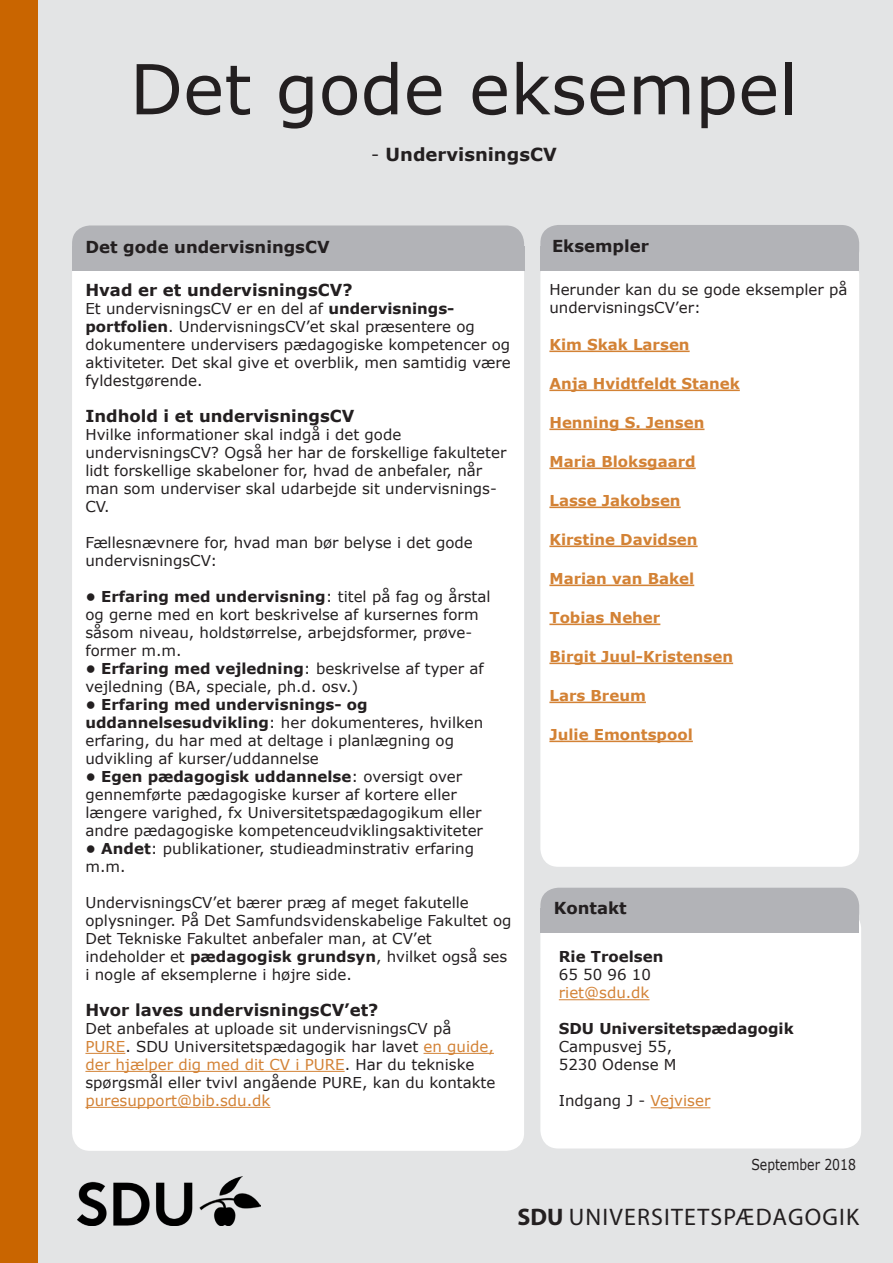
<style>
.page{position:relative;width:893px;height:1263px;background:#fff}
.page>*{position:absolute;margin:0;border:0;box-sizing:border-box;transform-origin:0 0}
.t1{font:69px "Verdana";color:#231f20}
.t2{font:24px "Myriad Pro";letter-spacing:.05em;color:#231f20}
.t3{font:700 18px "Verdana";color:#231f20}
.t4{font:700 16.5px "Verdana";color:#231f20}
.t5{font:15px/18px "Verdana";color:#231f20}
.t6{font:700 15px "Verdana";color:#d38235}
.t7{font:700 15px "Verdana";color:#231f20}
.t8{font:15px "Verdana";color:#231f20;scale:.83 1}
.t9{font:15px "Verdana";color:#d38235}
.s1{font-weight:400}
.s2{font-weight:700}
.s3{color:#d38235}
</style>
<div class="page">
<div style="left:38px;top:0;width:855px;height:1263px;background:#e3e4e5"></div>
<div style="left:0;top:0;width:38px;height:1263px;background:#c96500"></div>
<div style="left:540px;top:910px;width:321px;height:238px;background:#fff;border-radius:18px"></div>
<div style="left:540px;top:888px;width:319px;height:43px;background:#b2b3b7;border-radius:18px"></div>
<div style="left:540px;top:909px;width:319px;height:24px;background:#b2b3b7"></div>
<div style="left:540px;top:256px;width:319px;height:611px;background:#fff;border-radius:18px"></div>
<div style="left:540px;top:225px;width:319px;height:43px;background:#b2b3b7;border-radius:18px"></div>
<div style="left:540px;top:246px;width:319px;height:24px;background:#b2b3b7"></div>
<hr style="left:549px;top:351px;width:141px;height:1px;background:#d38235">
<hr style="left:549px;top:390px;width:191px;height:1px;background:#d38235">
<hr style="left:549px;top:429px;width:155px;height:1px;background:#d38235">
<hr style="left:549px;top:468px;width:147px;height:1px;background:#d38235">
<hr style="left:549px;top:507px;width:132px;height:1px;background:#d38235">
<hr style="left:549px;top:546px;width:149px;height:1px;background:#d38235">
<hr style="left:549px;top:585px;width:145px;height:1px;background:#d38235">
<hr style="left:549px;top:624px;width:111px;height:1px;background:#d38235">
<hr style="left:549px;top:663px;width:184px;height:1px;background:#d38235">
<hr style="left:549px;top:702px;width:97px;height:1px;background:#d38235">
<hr style="left:549px;top:741px;width:144px;height:1px;background:#d38235">
<div style="left:72px;top:255px;width:452px;height:896px;background:#fff;border-radius:18px"></div>
<div style="left:72px;top:225px;width:452px;height:43px;background:#b2b3b7;border-radius:18px"></div>
<div style="left:72px;top:246px;width:452px;height:25px;background:#b2b3b7"></div>
<hr style="left:559px;top:999px;width:90px;height:1px;background:#d38235">
<hr style="left:651px;top:1107px;width:59px;height:1px;background:#d38235">
<img style="left:78px;top:1177px;width:182px;height:48px">
<hr style="left:85px;top:1053px;width:40px;height:1px;background:#d38235">
<hr style="left:423px;top:1053px;width:71px;height:1px;background:#d38235">
<hr style="left:85px;top:1071px;width:260px;height:1px;background:#d38235">
<hr style="left:85px;top:1107px;width:185px;height:1px;background:#d38235">
<p class="t1" style="left:130px;top:42px;width:670px">Det gode eksempel</p>
<p class="t3" style="left:371px;top:142px;width:187px"><span class="s1">-</span> UndervisningsCV</p>
<p class="t4" style="left:85px;top:236px;width:246px">Det gode undervisningsCV</p>
<p class="t4" style="left:85px;top:278px;width:269px">Hvad er et undervisningsCV?</p>
<p class="t5" style="left:85px;top:299px;width:427px">Et undervisningsCV er en del af <span class="s2">undervisnings&shy;portfolien</span>. UndervisningsCV’et skal præsentere og dokumentere undervisers pædagogiske kompetencer og aktiviteter. Det skal give et overblik, men samtidig være fyldestgørende.</p>
<p class="t4" style="left:85px;top:404px;width:270px">Indhold i et undervisningsCV</p>
<p class="t5" style="left:85px;top:425px;width:423px">Hvilke informationer skal indgå i det gode undervisningsCV? Også her har de forskellige fakulteter lidt forskellige skabeloner for, hvad de anbefaler, når man som underviser skal udarbejde sit undervisnings-CV.</p>
<p class="t5" style="left:85px;top:533px;width:389px">Fællesnævnere for, hvad man bør belyse i det gode undervisningsCV:</p>
<p class="t5" style="left:85px;top:587px;width:407px"><span class="s2">• Erfaring med undervisning</span>: titel på fag og årstal og gerne med en kort beskrivelse af kursernes form såsom niveau, holdstørrelse, arbejdsformer, prøve&shy;former m.m.</p>
<p class="t5" style="left:85px;top:659px;width:400px"><span class="s2">• Erfaring med vejledning</span>: beskrivelse af typer af vejledning (BA, speciale, ph.d. osv.)</p>
<p class="t5" style="left:85px;top:695px;width:399px"><span class="s2">• Erfaring med undervisnings- og uddannelsesudvikling</span>: her dokumenteres, hvilken erfaring, du har med at deltage i planlægning og udvikling af kurser/uddannelse</p>
<p class="t5" style="left:85px;top:767px;width:399px"><span class="s2">• Egen pædagogisk uddannelse</span>: oversigt over gennemførte pædagogiske kurser af kortere eller længere varighed, fx Universitetspædagogikum eller andre pædagogiske kompetenceudviklingsaktiviteter</p>
<p class="t5" style="left:85px;top:839px;width:390px"><span class="s2">• Andet</span>: publikationer, studieadminstrativ erfaring m.m.</p>
<p class="t5" style="left:85px;top:893px;width:428px">UndervisningsCV’et bærer præg af meget fakutelle oplysninger. På Det Samfundsvidenskabelige Fakultet og Det Tekniske Fakultet anbefaler man, at CV’et indeholder et <span class="s2">pædagogisk grundsyn</span>, hvilket også ses i nogle af eksemplerne i højre side.</p>
<p class="t4" style="left:85px;top:998px;width:294px">Hvor laves undervisningsCV’et?</p>
<p class="t5" style="left:85px;top:1019px;width:412px">Det anbefales at uploade sit undervisningsCV på <span class="s3">PURE</span>. SDU Universitetspædagogik har lavet <span class="s3">en guide, der hjælper dig med dit CV i PURE</span>. Har du tekniske spørgsmål eller tvivl angående PURE, kan du kontakte <span class="s3">puresupport@bib.sdu.dk</span></p>
<p class="t4" style="left:552px;top:234px;width:98px">Eksempler</p>
<p class="t5" style="left:549px;top:280px;width:300px">Herunder kan du se gode eksempler på undervisningsCV’er:</p>
<p class="t6" style="left:549px;top:334px;width:142px">Kim Skak Larsen</p>
<p class="t6" style="left:549px;top:373px;width:192px">Anja Hvidtfeldt Stanek</p>
<p class="t6" style="left:549px;top:412px;width:156px">Henning S. Jensen</p>
<p class="t6" style="left:549px;top:451px;width:148px">Maria Bloksgaard</p>
<p class="t6" style="left:549px;top:490px;width:133px">Lasse Jakobsen</p>
<p class="t6" style="left:549px;top:529px;width:150px">Kirstine Davidsen</p>
<p class="t6" style="left:549px;top:568px;width:146px">Marian van Bakel</p>
<p class="t6" style="left:549px;top:607px;width:112px">Tobias Neher</p>
<p class="t6" style="left:549px;top:646px;width:185px">Birgit Juul-Kristensen</p>
<p class="t6" style="left:549px;top:685px;width:98px">Lars Breum</p>
<p class="t6" style="left:549px;top:724px;width:145px">Julie Emontspool</p>
<p class="t4" style="left:554px;top:896px;width:74px">Kontakt</p>
<p class="t7" style="left:559px;top:946px;width:106px">Rie Troelsen</p>
<p class="t5" style="left:559px;top:966px;width:94px">65 50 96 10</p>
<p class="t9" style="left:559px;top:983px;width:92px">riet@sdu.dk</p>
<p class="t7" style="left:559px;top:1018px;width:237px">SDU Universitetspædagogik</p>
<p class="t5" style="left:559px;top:1038px;width:115px">Campusvej 55,</p>
<p class="t5" style="left:559px;top:1056px;width:119px">5230 Odense M</p>
<p class="t5" style="left:559px;top:1092px;width:153px">Indgang J - <span class="s3">Vejviser</span></p>
<p class="t8" style="left:751px;top:1155px;width:128px">September 2018</p>
<p class="t2" style="left:518px;top:1202px;width:343px"><span class="s2">SDU</span> UNIVERSITETSPÆDAGOGIK</p>
</div>
